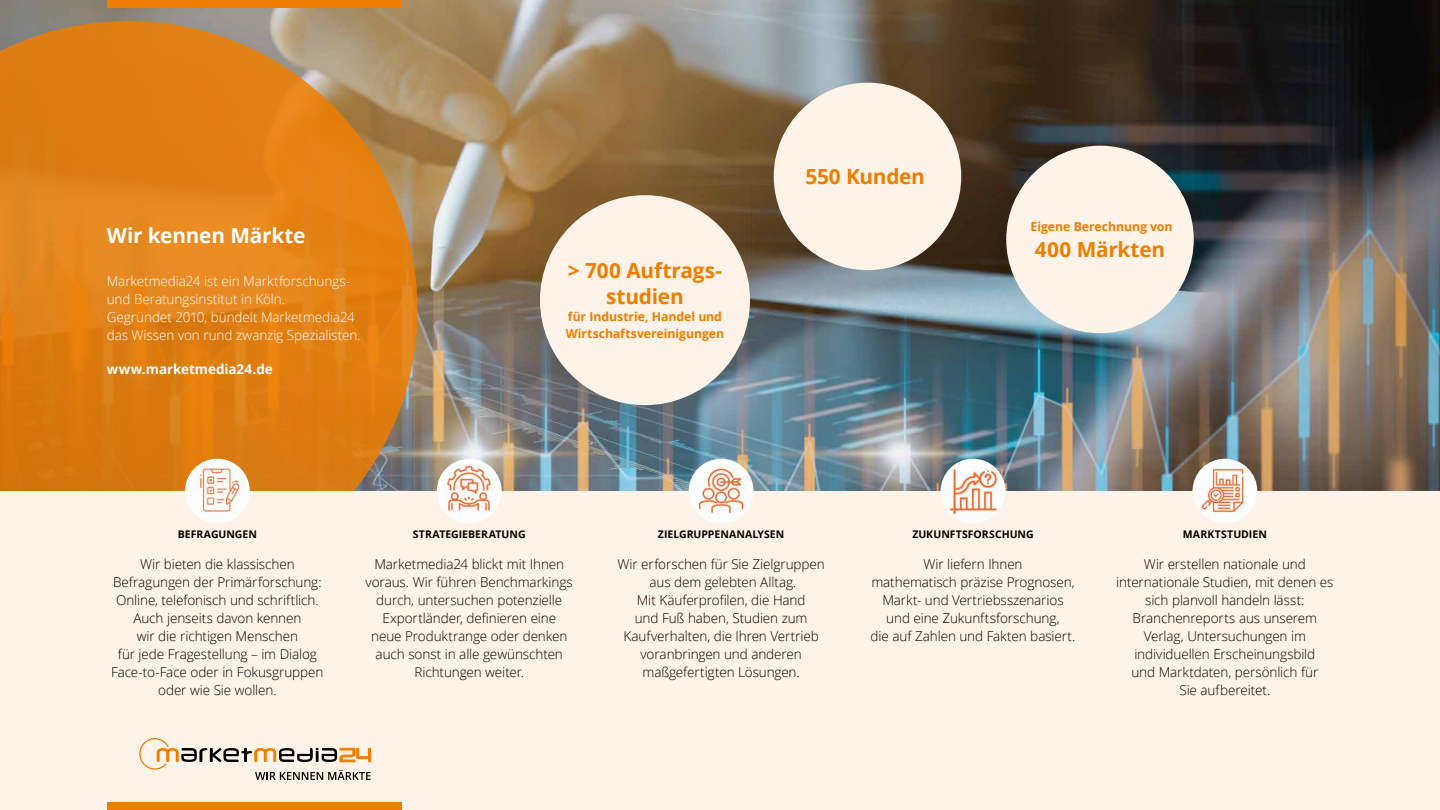
<style>
.page{position:relative;width:1440px;height:810px;background:#fff}
.page>*{position:absolute;margin:0;border:0;box-sizing:border-box;transform-origin:0 0}
.t1{font:700 20.77px/26.4px "Open Sans";letter-spacing:-.01em;color:#ef7d00;text-align:center}
.t2{font:700 20.77px "Open Sans";letter-spacing:-.01em;color:#fff}
.t3{font:300 13.5px/18px "Open Sans";letter-spacing:-.01em;color:#000;text-align:center}
.t4{font:300 13.5px/18px "Open Sans";letter-spacing:-.005em;color:#fff}
.t5{font:700 13.5px "Open Sans";letter-spacing:-.005em;color:#fff}
.t6{font:700 12.23px/17px "Open Sans";letter-spacing:-.005em;color:#ef7d00}
.t7{font:700 10.5px "Open Sans";color:#000}
</style>
<div class="page">
<img style="left:0;top:0;width:1440px;height:491px">
<svg style="left:0;top:21px;width:417px;height:470px;background:#d8811f"></svg>
<div style="left:0;top:491px;width:1440px;height:319px;background:#fef3e8"></div>
<div style="left:774px;top:83px;width:187px;height:187px;background:#fef3e8;border-radius:50%"></div>
<div style="left:540px;top:195px;width:210px;height:210px;background:#fef3e8;border-radius:50%"></div>
<div style="left:1006px;top:146px;width:188px;height:187px;background:#fef3e8;border-radius:50%"></div>
<img style="left:1192px;top:459px;width:65px;height:65px;border-radius:32px">
<img style="left:941px;top:459px;width:64px;height:65px;border-radius:32px">
<img style="left:689px;top:459px;width:65px;height:65px;border-radius:32px">
<img style="left:437px;top:459px;width:65px;height:65px;border-radius:32px">
<img style="left:185px;top:459px;width:65px;height:65px;border-radius:32px">
<div style="left:107px;top:802px;width:295px;height:8px;background:#ef7d00"></div>
<div style="left:107px;top:0;width:295px;height:8px;background:#ef7d00"></div>
<svg style="left:139px;top:738px;width:232px;height:42px"></svg>
<h1 class="t2" style="left:107px;top:221px;width:200px">Wir kennen Märkte</h1>
<p class="t4" style="left:107px;top:272px;width:255px">Marketmedia24 ist ein Marktforschungs&shy;und Beratungsinstitut in Köln.<br>Gegründet 2010, bündelt Marketmedia24 das Wissen von rund zwanzig Spezialisten.</p>
<p class="t5" style="left:107px;top:359px;width:168px">www.marketmedia24.de</p>
<h1 class="t1" style="left:568px;top:257px;width:156px">&gt; 700 Auftrags&shy;studien</h1>
<p class="t6" style="left:566px;top:308px;width:160px">für Industrie, Handel und<br>Wirtschaftsvereinigungen</p>
<h1 class="t1" style="left:806px;top:163px;width:121px">550 Kunden</h1>
<p class="t6" style="left:1031px;top:218px;width:143px">Eigene Berechnung von</p>
<h1 class="t1" style="left:1035px;top:236px;width:132px">400 Märkten</h1>
<p class="t7" style="left:413px;top:526px;width:114px">STRATEGIEBERATUNG</p>
<p class="t7" style="left:658px;top:526px;width:128px">ZIELGRUPPENANALYSEN</p>
<p class="t7" style="left:912px;top:526px;width:123px">ZUKUNFTSFORSCHUNG</p>
<p class="t7" style="left:1183px;top:526px;width:85px">MARKTSTUDIEN</p>
<p class="t7" style="left:178px;top:526px;width:81px">BEFRAGUNGEN</p>
<p class="t3" style="left:111px;top:555px;width:214px">Wir bieten die klassischen<br>Befragungen der Primärforschung:<br>Online, telefonisch und schriftlich.<br>Auch jenseits davon kennen<br>wir die richtigen Menschen<br>für jede Fragestellung – im Dialog<br>Face-to-Face oder in Fokusgruppen oder wie Sie wollen.</p>
<p class="t3" style="left:366px;top:555px;width:209px">Marketmedia24 blickt mit Ihnen voraus. Wir führen Benchmarkings durch, untersuchen potenzielle<br>Exportländer, definieren eine neue Produktrange oder denken auch sonst in alle gewünschten<br>Richtungen weiter.</p>
<p class="t3" style="left:618px;top:555px;width:209px">Wir erforschen für Sie Zielgruppen aus dem gelebten Alltag.<br>Mit Käuferprofilen, die Hand<br>und Fuß haben, Studien zum<br>Kaufverhalten, die Ihren Vertrieb voranbringen und anderen maßgefertigten Lösungen.</p>
<p class="t3" style="left:871px;top:555px;width:206px">Wir liefern Ihnen<br>mathematisch präzise Prognosen,<br>Markt- und Vertriebsszenarios und eine Zukunftsforschung,<br>die auf Zahlen und Fakten basiert.</p>
<p class="t3" style="left:1116px;top:555px;width:219px">Wir erstellen nationale und internationale Studien, mit denen es sich planvoll handeln lässt:<br>Branchenreports aus unserem<br>Verlag, Untersuchungen im individuellen Erscheinungsbild<br>und Marktdaten, persönlich für<br>Sie aufbereitet.</p>
</div>
